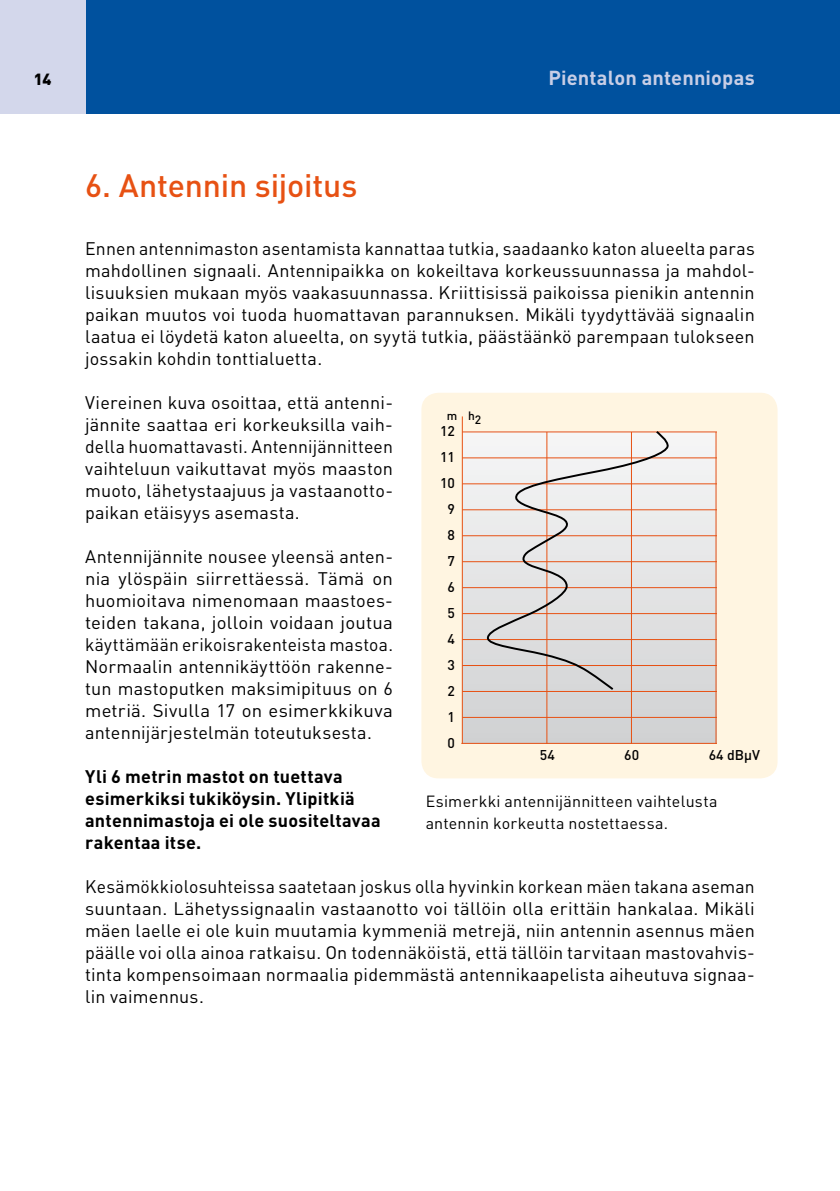
<style>
.page{position:relative;width:840px;height:1191px;background:#fff}
.page>*{position:absolute;margin:0;border:0;box-sizing:border-box;transform-origin:0 0}
.t1{font:500 32px "DIN";letter-spacing:-.005em;color:#e75113}
.t2{font:700 20px "DIN";letter-spacing:.01em;color:#c8cee6}
.t3{font:18px/22px "DIN";letter-spacing:.01em;color:#000;text-align:justify}
.t4{font:700 18px/22px "DIN";letter-spacing:.015em;color:#000}
.t5{font:16px/22px "DIN";letter-spacing:.015em;color:#000}
.t6{font:900 16px "DIN";color:#000}
.t7{font:500 14px/26px "DIN";color:#000;text-align:center}
.t8{font:500 12px "DIN";color:#000}
</style>
<div class="page">
<div style="left:0;top:0;width:839px;height:113px;background:#00519e"></div>
<div style="left:0;top:0;width:85px;height:113px;background:#d3d7eb"></div>
<div style="left:421px;top:393px;width:356px;height:385px;background:#fff5e1;border-radius:17px"></div>
<svg style="left:462px;top:432px;width:253px;height:311px"></svg>
<hr style="left:461px;top:416px;width:1px;height:328px;background:#e75113">
<hr style="left:546px;top:432px;width:1px;height:312px;background:#e75113">
<hr style="left:715px;top:432px;width:1px;height:312px;background:#e75113">
<hr style="left:630px;top:432px;width:1px;height:312px;background:#e75113">
<hr style="left:462px;top:431px;width:254px;height:1px;background:#e75113">
<hr style="left:462px;top:457px;width:254px;height:1px;background:#e75113">
<hr style="left:462px;top:483px;width:254px;height:1px;background:#e75113">
<hr style="left:462px;top:509px;width:254px;height:1px;background:#e75113">
<hr style="left:462px;top:535px;width:254px;height:1px;background:#e75113">
<hr style="left:462px;top:561px;width:254px;height:1px;background:#e75113">
<hr style="left:462px;top:587px;width:254px;height:1px;background:#e75113">
<hr style="left:462px;top:613px;width:254px;height:1px;background:#e75113">
<hr style="left:462px;top:639px;width:254px;height:1px;background:#e75113">
<hr style="left:462px;top:665px;width:254px;height:1px;background:#e75113">
<hr style="left:462px;top:691px;width:254px;height:1px;background:#e75113">
<hr style="left:462px;top:717px;width:254px;height:1px;background:#e75113">
<hr style="left:461px;top:743px;width:255px;height:1px;background:#e75113">
<svg style="left:485px;top:431px;width:183px;height:260px"></svg>
<p class="t6" style="left:34px;top:69px;width:19px">14</p>
<p class="t2" style="left:548px;top:65px;width:208px">Pientalon antenniopas</p>
<h1 class="t1" style="left:85px;top:165px;width:273px">6. Antennin sijoitus</h1>
<p class="t3" style="left:85px;top:237px;width:670px">Ennen antennimaston asentamista kannattaa tutkia, saadaanko katon alueelta paras mahdollinen signaali. Antennipaikka on kokeiltava korkeussuunnassa ja mahdol&shy;lisuuksien mukaan myös vaakasuunnassa. Kriittisissä paikoissa pienikin antennin paikan muutos voi tuoda huomattavan parannuksen. Mikäli tyydyttävää signaalin laatua ei löydetä katon alueelta, on syytä tutkia, päästäänkö parempaan tulokseen jossakin kohdin tonttialuetta.</p>
<p class="t3" style="left:85px;top:391px;width:309px">Viereinen kuva osoittaa, että antenni&shy;jännite saattaa eri korkeuksilla vaih&shy;della huomattavasti. Antennijännitteen vaihteluun vaikuttavat myös maaston muoto, lähetystaajuus ja vastaanotto&shy;paikan etäisyys asemasta.</p>
<p class="t3" style="left:85px;top:545px;width:309px">Antennijännite nousee yleensä anten&shy;nia ylöspäin siirrettäessä. Tämä on huomioitava nimenomaan maastoes&shy;teiden takana, jolloin voidaan joutua käyttämään erikoisrakenteista mastoa.<br>Normaalin antennikäyttöön rakenne&shy;tun mastoputken maksimipituus on 6 metriä. Sivulla 17 on esimerkkikuva antennijärjestelmän toteutuksesta.</p>
<p class="t4" style="left:85px;top:764px;width:297px">Yli 6 metrin mastot on tuettava esimerkiksi tukiköysin. Ylipitkiä antennimastoja ei ole suositeltavaa rakentaa itse.</p>
<p class="t3" style="left:85px;top:875px;width:671px">Kesämökkiolosuhteissa saatetaan joskus olla hyvinkin korkean mäen takana aseman suuntaan. Lähetyssignaalin vastaanotto voi tällöin olla erittäin hankalaa. Mikäli mäen laelle ei ole kuin muutamia kymmeniä metrejä, niin antennin asennus mäen päälle voi olla ainoa ratkaisu. On todennäköistä, että tällöin tarvitaan mastovahvis&shy;tinta kompensoimaan normaalia pidemmästä antennikaapelista aiheutuva signaa&shy;lin vaimennus.</p>
<p class="t8" style="left:446px;top:408px;width:36px">m h2</p>
<p class="t7" style="left:440px;top:417px;width:16px">12<br>11<br>10<br>9<br>8<br>7<br>6<br>5<br>4<br>3<br>2<br>1<br>0</p>
<p class="t7" style="left:539px;top:741px;width:16px">54</p>
<p class="t7" style="left:624px;top:741px;width:16px">60</p>
<p class="t7" style="left:708px;top:741px;width:53px">64 dBµV</p>
<p class="t5" style="left:425px;top:790px;width:293px">Esimerkki antennijännitteen vaihtelusta antennin korkeutta nostettaessa.</p>
</div>
